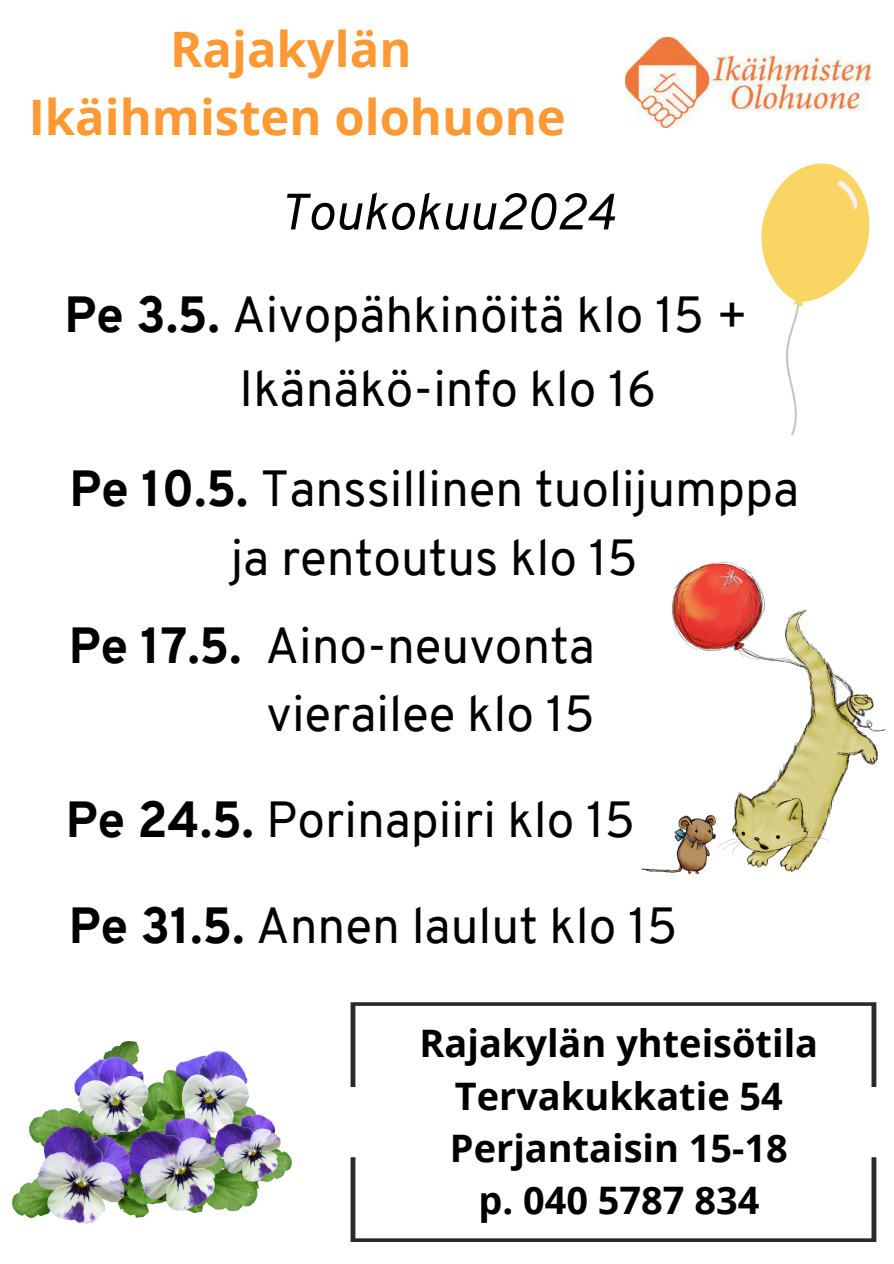
<style>
.page{position:relative;width:894px;height:1264px;background:#fff}
.page>*{position:absolute;margin:0;border:0;box-sizing:border-box;transform-origin:0 0}
.t1{font:italic 51px "Overpass";color:#000}
.t2{font:49.5px/74.2px "Overpass";color:#000}
.t3{font:700 48.9px/68.2px "Open Sans";color:#f93;text-align:center}
.t4{font:700 37.95px "Open Sans";color:#000}
.s1{font-weight:800}
</style>
<div class="page">
<img style="left:625px;top:37px;width:245px;height:90px">
<img style="left:641px;top:561px;width:245px;height:314px">
<svg style="left:761px;top:163px;width:109px;height:273px"></svg>
<img style="left:12px;top:1041px;width:279px;height:182px">
<svg style="left:350px;top:1002px;width:526px;height:84px"></svg>
<svg style="left:350px;top:1157px;width:526px;height:84px"></svg>
<h2 class="t3" style="left:29px;top:14px;width:538px">Rajakylän<br>Ikäihmisten olohuone</h2>
<h2 class="t1" style="left:279px;top:191px;width:337px">Toukokuu2024</h2>
<h2 class="t2" style="left:239px;top:282px;width:510px;text-indent:-174px"><span class="s1">Pe 3.5.</span> Aivopähkinöitä klo 15 +<br>Ikänäkö-info klo 16</h2>
<p class="t2" style="left:70px;top:459px;width:730px;line-height:68.7px;text-align:center"><span class="s1">Pe 10.5.</span> Tanssillinen tuolijumppa ja rentoutus klo 15</p>
<p class="t2" style="left:69px;top:613px;width:527px"><span class="s1">Pe 17.5.</span> Aino-neuvonta</p>
<p class="t2" style="left:266px;top:681px;width:329px">vierailee klo 15</p>
<p class="t2" style="left:66px;top:787px;width:571px"><span class="s1">Pe 24.5.</span> Porinapiiri klo 15</p>
<p class="t2" style="left:69px;top:893px;width:610px"><span class="s1">Pe 31.5.</span> Annen laulut klo 15</p>
<h2 class="t4" style="left:419px;top:1016px;width:400px">Rajakylän yhteisötila</h2>
<p class="t4" style="left:454px;top:1069px;width:329px">Tervakukkatie 54</p>
<h2 class="t4" style="left:450px;top:1121px;width:339px">Perjantaisin 15-18</h2>
<h2 class="t4" style="left:478px;top:1173px;width:282px">p. 040 5787 834</h2>
</div>
